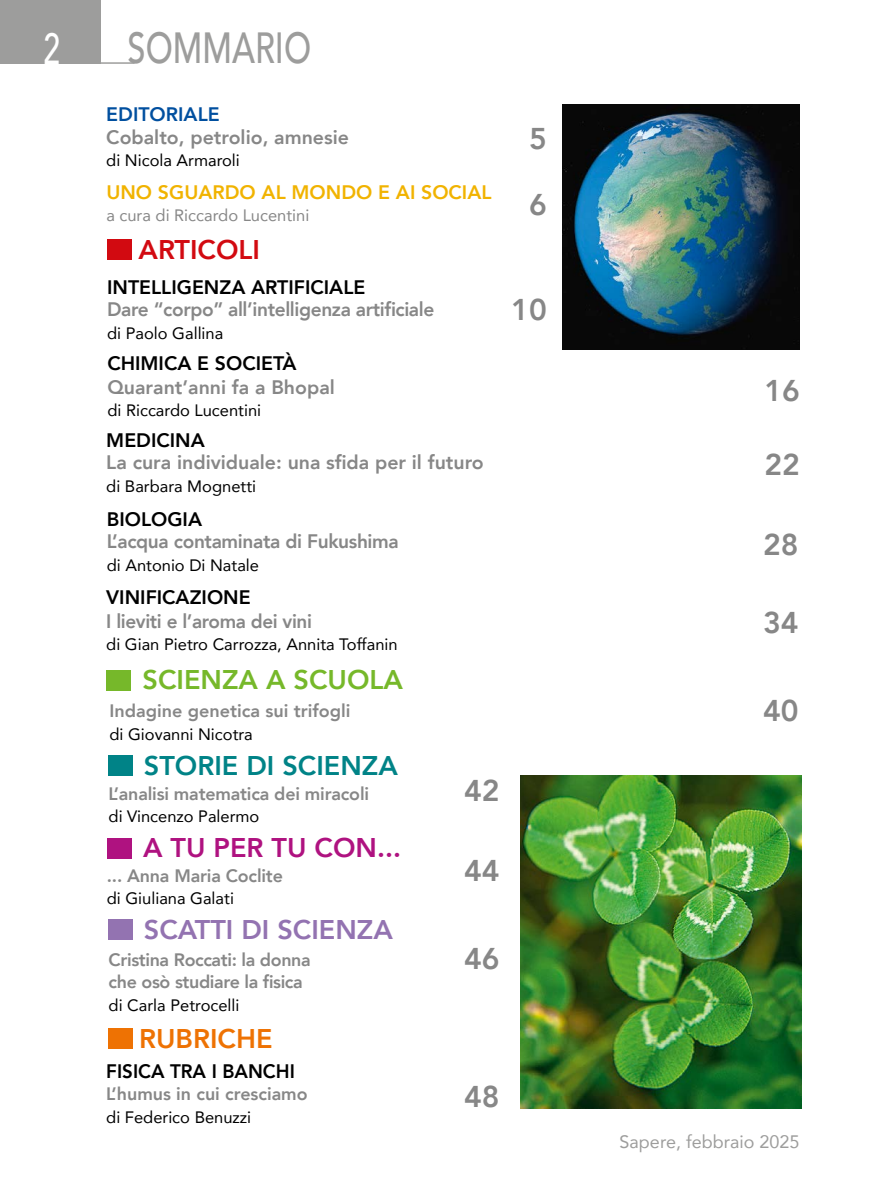
<style>
.page{position:relative;width:893px;height:1191px;background:#fff}
.page>*{position:absolute;margin:0;border:0;box-sizing:border-box;transform-origin:0 0}
.t1{font:500 43.5px "Avenir";color:#9d9d9c;scale:.75 1}
.t2{font:500 43.5px "Avenir";color:#fff;scale:.69 1}
.t3{font:800 30px "Avenir";color:#878787}
.t4{font:800 27px "Avenir";color:#9373b1}
.t5{font:800 27px "Avenir";color:#008387}
.t6{font:800 27px "Avenir";color:#af1280}
.t7{font:800 27px "Avenir";color:#76b82a}
.t8{font:800 27px "Avenir";color:#d20a11}
.t9{font:800 27px "Avenir";color:#ee7203}
.t10{font:800 19.5px "Avenir";letter-spacing:-.02em;color:#878787}
.t11{font:800 19.5px "Avenir";color:#878787}
.t12{font:800 19.5px "Avenir";color:#000}
.t13{font:800 19.5px "Avenir";color:#f1b300}
.t14{font:800 19.5px "Avenir";color:#000;scale:.96 1}
.t15{font:800 19.5px "Avenir";color:#004f9f}
.t16{font:800 18px "Avenir";letter-spacing:-.01em;color:#878787}
.t17{font:18px "Avenir";color:#9d9d9c}
.t18{font:16.5px "Avenir";color:#000}
.t19{font:16.5px "Avenir";color:#878787}
</style>
<div class="page">
<div style="left:0;top:0;width:101px;height:64px;background:#9d9d9c"></div>
<img style="left:520px;top:775px;width:281px;height:333px">
<img style="left:562px;top:105px;width:237px;height:245px">
<div style="left:107px;top:239px;width:25px;height:21px;background:#d20a11"></div>
<hr style="left:101px;top:62px;width:34px;height:2px;background:#9d9d9c">
<div style="left:107px;top:838px;width:25px;height:20px;background:#af1280"></div>
<div style="left:108px;top:919px;width:24px;height:21px;background:#9373b1"></div>
<div style="left:108px;top:1028px;width:25px;height:20px;background:#ee7203"></div>
<div style="left:106px;top:670px;width:25px;height:20px;background:#76b82a"></div>
<div style="left:108px;top:754px;width:24px;height:21px;background:#008387"></div>
<h1 class="t2" style="left:43px;top:11px;width:26px">2</h1>
<h1 class="t1" style="left:128px;top:10px;width:246px">SOMMARIO</h1>
<p class="t15" style="left:106px;top:99px;width:115px">EDITORIALE</p>
<p class="t11" style="left:106px;top:122px;width:244px">Cobalto, petrolio, amnesie</p>
<p class="t18" style="left:106px;top:147px;width:135px">di Nicola Armaroli</p>
<p class="t13" style="left:106px;top:177px;width:387px">UNO SGUARDO AL MONDO E AI SOCIAL</p>
<p class="t19" style="left:106px;top:202px;width:205px">a cura di Riccardo Lucentini</p>
<h3 class="t8" style="left:139px;top:229px;width:123px">ARTICOLI</h3>
<p class="t12" style="left:107px;top:272px;width:260px">INTELLIGENZA ARTIFICIALE</p>
<p class="t10" style="left:107px;top:294px;width:329px">Dare “corpo” all’intelligenza artificiale</p>
<p class="t18" style="left:107px;top:320px;width:118px">di Paolo Gallina</p>
<p class="t12" style="left:107px;top:347px;width:191px">CHIMICA E SOCIETÀ</p>
<p class="t11" style="left:107px;top:371px;width:229px">Quarant’anni fa a Bhopal</p>
<p class="t18" style="left:107px;top:397px;width:155px">di Riccardo Lucentini</p>
<p class="t12" style="left:106px;top:425px;width:100px">MEDICINA</p>
<p class="t11" style="left:106px;top:447px;width:379px">La cura individuale: una sfida per il futuro</p>
<p class="t18" style="left:106px;top:473px;width:151px">di Barbara Mognetti</p>
<p class="t12" style="left:107px;top:504px;width:97px">BIOLOGIA</p>
<p class="t10" style="left:107px;top:526px;width:293px">L’acqua contaminata di Fukushima</p>
<p class="t18" style="left:107px;top:552px;width:154px">di Antonio Di Natale</p>
<p class="t12" style="left:106px;top:582px;width:146px">VINIFICAZIONE</p>
<p class="t10" style="left:106px;top:606px;width:207px">I lieviti e l’aroma dei vini</p>
<p class="t18" style="left:106px;top:631px;width:293px">di Gian Pietro Carrozza, Annita Toffanin</p>
<h3 class="t7" style="left:143px;top:659px;width:262px">SCIENZA A SCUOLA</h3>
<p class="t16" style="left:109px;top:696px;width:243px">Indagine genetica sui trifogli</p>
<p class="t18" style="left:109px;top:720px;width:145px">di Giovanni Nicotra</p>
<h3 class="t5" style="left:144px;top:745px;width:255px">STORIE DI SCIENZA</h3>
<p class="t16" style="left:109px;top:779px;width:262px">L’analisi matematica dei miracoli</p>
<p class="t18" style="left:109px;top:803px;width:152px">di Vincenzo Palermo</p>
<h3 class="t6" style="left:143px;top:827px;width:259px">A TU PER TU CON...</h3>
<h2 class="t3" style="left:464px;top:767px;width:37px">42</h2>
<p class="t16" style="left:107px;top:861px;width:178px">... Anna Maria Coclite</p>
<h2 class="t3" style="left:464px;top:847px;width:37px">44</h2>
<p class="t18" style="left:107px;top:885px;width:129px">di Giuliana Galati</p>
<h3 class="t4" style="left:144px;top:908px;width:250px">SCATTI DI SCIENZA</h3>
<p class="t16" style="left:109px;top:945px;width:204px">Cristina Roccati: la donna</p>
<h2 class="t3" style="left:464px;top:935px;width:37px">46</h2>
<p class="t16" style="left:109px;top:968px;width:196px">che osò studiare la fisica</p>
<p class="t18" style="left:109px;top:991px;width:132px">di Carla Petrocelli</p>
<h3 class="t9" style="left:139px;top:1017px;width:135px">RUBRICHE</h3>
<p class="t14" style="left:106px;top:1056px;width:198px">FISICA TRA I BANCHI</p>
<p class="t16" style="left:106px;top:1080px;width:203px">L’humus in cui cresciamo</p>
<p class="t18" style="left:106px;top:1103px;width:146px">di Federico Benuzzi</p>
<h2 class="t3" style="left:464px;top:1073px;width:37px">48</h2>
<h2 class="t3" style="left:529px;top:115px;width:19px">5</h2>
<h2 class="t3" style="left:529px;top:181px;width:19px">6</h2>
<h2 class="t3" style="left:511px;top:286px;width:37px">10</h2>
<h2 class="t3" style="left:764px;top:367px;width:37px">16</h2>
<h2 class="t3" style="left:764px;top:441px;width:37px">22</h2>
<h2 class="t3" style="left:763px;top:521px;width:37px">28</h2>
<h2 class="t3" style="left:763px;top:599px;width:37px">34</h2>
<h2 class="t3" style="left:763px;top:686px;width:37px">40</h2>
<p class="t17" style="left:620px;top:1127px;width:181px">Sapere, febbraio 2025</p>
</div>
